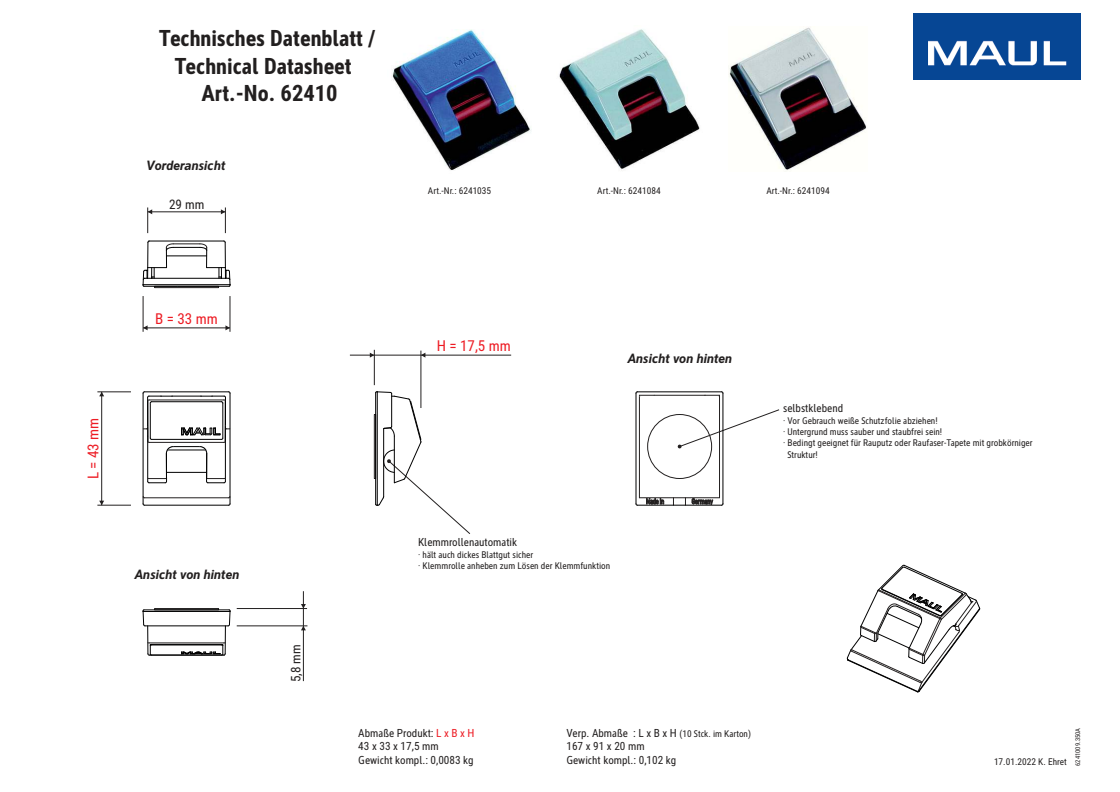
<style>
.page{position:relative;width:1120px;height:792px;background:#fff}
.page>*{position:absolute;margin:0;border:0;box-sizing:border-box;transform-origin:0 0}
.t1{font:700 condensed 22.6px/27.1px "MAUL";color:#221f1f;text-align:center}
.t2{font:condensed 15.1px "MAUL";color:#ed1c24}
.t3{font:italic 700 13.2px "MAUL";color:#221f1f}
.t4{font:condensed 13.2px "MAUL";color:#221f1f}
.t5{font:condensed 11.3px/13.5px "MAUL";color:#221f1f}
.t6{font:condensed 9.4px/11.3px "MAUL";color:#221f1f}
.t7{font:condensed 6.6px "MAUL";color:#221f1f}
.s1{color:#ed1c24}
.s2{font-size:9.4px}
</style>
<div class="page">
<img style="left:914px;top:13px;width:166px;height:66px">
<img style="left:392px;top:29px;width:139px;height:141px">
<img style="left:559px;top:29px;width:141px;height:142px">
<img style="left:729px;top:27px;width:137px;height:143px">
<hr style="left:654px;top:395px;width:51px;height:1px;background:#221f1f">
<div style="left:374px;top:414px;width:2px;height:65px;border:1px solid #221f1f"></div>
<div style="left:154px;top:608px;width:65px;height:2px;border:1px solid #221f1f"></div>
<div style="left:154px;top:286px;width:65px;height:2px;border:1px solid #221f1f"></div>
<hr style="left:97px;top:392px;width:34px;height:1px;background:#221f1f">
<hr style="left:97px;top:505px;width:34px;height:1px;background:#221f1f">
<hr style="left:102px;top:392px;width:1px;height:113px;background:#221f1f">
<svg style="left:99px;top:392px;width:5px;height:4px"></svg>
<svg style="left:99px;top:501px;width:5px;height:4px"></svg>
<hr style="left:143px;top:296px;width:1px;height:36px;background:#221f1f">
<hr style="left:230px;top:296px;width:1px;height:36px;background:#221f1f">
<hr style="left:143px;top:328px;width:87px;height:1px;background:#221f1f">
<svg style="left:143px;top:325px;width:5px;height:5px"></svg>
<svg style="left:225px;top:325px;width:5px;height:5px"></svg>
<hr style="left:374px;top:350px;width:1px;height:35px;background:#221f1f">
<hr style="left:421px;top:351px;width:1px;height:57px;background:#221f1f">
<hr style="left:374px;top:355px;width:47px;height:1px;background:#221f1f">
<svg style="left:350px;top:353px;width:24px;height:5px"></svg>
<hr style="left:421px;top:355px;width:90px;height:1px;background:#221f1f">
<svg style="left:421px;top:353px;width:4px;height:5px"></svg>
<hr style="left:148px;top:212px;width:77px;height:1px;background:#221f1f">
<svg style="left:148px;top:207px;width:4px;height:26px"></svg>
<svg style="left:221px;top:207px;width:5px;height:26px"></svg>
<svg style="left:678px;top:409px;width:101px;height:39px"></svg>
<svg style="left:646px;top:499px;width:19px;height:6px"></svg>
<svg style="left:692px;top:499px;width:21px;height:6px"></svg>
<hr style="left:144px;top:505px;width:85px;height:1px;background:#000">
<hr style="left:143px;top:393px;width:1px;height:111px;background:#000">
<hr style="left:145px;top:498px;width:83px;height:1px;background:#221f1f">
<hr style="left:230px;top:393px;width:1px;height:111px;background:#000">
<hr style="left:152px;top:655px;width:69px;height:1px;background:#000">
<hr style="left:152px;top:645px;width:69px;height:1px;background:#000">
<hr style="left:152px;top:644px;width:69px;height:1px;background:#000">
<hr style="left:149px;top:643px;width:75px;height:1px;background:#221f1f">
<hr style="left:145px;top:626px;width:83px;height:1px;background:#000">
<hr style="left:143px;top:611px;width:87px;height:1px;background:#000">
<hr style="left:144px;top:610px;width:85px;height:1px;background:#000">
<hr style="left:637px;top:505px;width:85px;height:1px;background:#000">
<hr style="left:636px;top:393px;width:1px;height:111px;background:#000">
<hr style="left:639px;top:395px;width:1px;height:103px;background:#221f1f">
<hr style="left:639px;top:498px;width:81px;height:1px;background:#221f1f">
<hr style="left:719px;top:395px;width:1px;height:103px;background:#221f1f">
<hr style="left:723px;top:393px;width:1px;height:111px;background:#000">
<hr style="left:637px;top:392px;width:85px;height:1px;background:#000">
<svg style="left:143px;top:496px;width:2px;height:10px"></svg>
<svg style="left:228px;top:496px;width:3px;height:10px"></svg>
<svg style="left:143px;top:609px;width:9px;height:47px"></svg>
<svg style="left:375px;top:391px;width:95px;height:143px"></svg>
<svg style="left:143px;top:241px;width:88px;height:46px"></svg>
<svg style="left:635px;top:391px;width:19px;height:6px"></svg>
<svg style="left:705px;top:391px;width:18px;height:6px"></svg>
<svg style="left:143px;top:391px;width:87px;height:93px"></svg>
<svg style="left:181px;top:609px;width:50px;height:47px"></svg>
<svg style="left:847px;top:565px;width:133px;height:128px"></svg>
<hr style="left:237px;top:608px;width:70px;height:1px;background:#221f1f">
<hr style="left:237px;top:626px;width:70px;height:1px;background:#221f1f">
<hr style="left:303px;top:626px;width:1px;height:55px;background:#221f1f">
<svg style="left:301px;top:591px;width:5px;height:39px"></svg>
<h1 class="t1" style="left:159px;top:24px;width:219px">Technisches Datenblatt /<br>Technical Datasheet<br>Art.-No. 62410</h1>
<h3 class="t3" style="left:147px;top:156px;width:80px">Vorderansicht</h3>
<h3 class="t4" style="left:169px;top:195px;width:37px">29 mm</h3>
<p class="t6" style="left:428px;top:184px;width:65px">Art.-Nr.: 6241035</p>
<p class="t6" style="left:597px;top:184px;width:65px">Art.-Nr.: 6241084</p>
<p class="t6" style="left:766px;top:184px;width:65px">Art.-Nr.: 6241094</p>
<h2 class="t2" style="left:155px;top:309px;width:64px">B = 33 mm</h2>
<h2 class="t2" style="left:83px;top:479px;width:63px;rotate:-90deg">L = 43 mm</h2>
<h3 class="t3" style="left:135px;top:565px;width:106px">Ansicht von hinten</h3>
<h3 class="t4" style="left:286px;top:682px;width:39px;rotate:-90deg">5,8 mm</h3>
<h2 class="t2" style="left:437px;top:335px;width:76px">H = 17,5 mm</h2>
<h3 class="t3" style="left:628px;top:349px;width:106px">Ansicht von hinten</h3>
<p class="t5" style="left:418px;top:535px;width:101px">Klemmrollenautomatik</p>
<p class="t6" style="left:418px;top:548px;width:194px">· hält auch dickes Blattgut sicher<br>· Klemmrolle anheben zum Lösen der Klemmfunktion</p>
<p class="t5" style="left:783px;top:401px;width:62px">selbstklebend</p>
<p class="t6" style="left:783px;top:414px;width:156px">· Vor Gebrauch weiße Schutzfolie abziehen!</p>
<p class="t6" style="left:783px;top:426px;width:161px">· Untergrund muss sauber und staubfrei sein!</p>
<p class="t6" style="left:783px;top:437px;width:251px">· Bedingt geeignet für Rauputz oder Raufaser-Tapete mit grobkörniger</p>
<p class="t6" style="left:787px;top:448px;width:32px">Struktur!</p>
<p class="t5" style="left:358px;top:725px;width:118px">Abmaße Produkt: <span class="s1">L x B x H<br></span>43 x 33 x 17,5 mm<br>Gewicht kompl.: 0083 kg</p>
<p class="t5" style="left:431px;top:752px;width:9px">0,</p>
<p class="t5" style="left:566px;top:726px;width:186px">Verp. Abmaße : L x B x H <span class="s2">(10 Stck. im Karton)<br></span>167 x 91 x 20 mm<br>Gewicht kompl.: 0,102 kg</p>
<p class="t6" style="left:994px;top:756px;width:74px">17.01.2022 K. Ehret</p>
<p class="t7" style="left:1073px;top:766px;width:40px;rotate:-90deg">6241009.350A</p>
</div>
